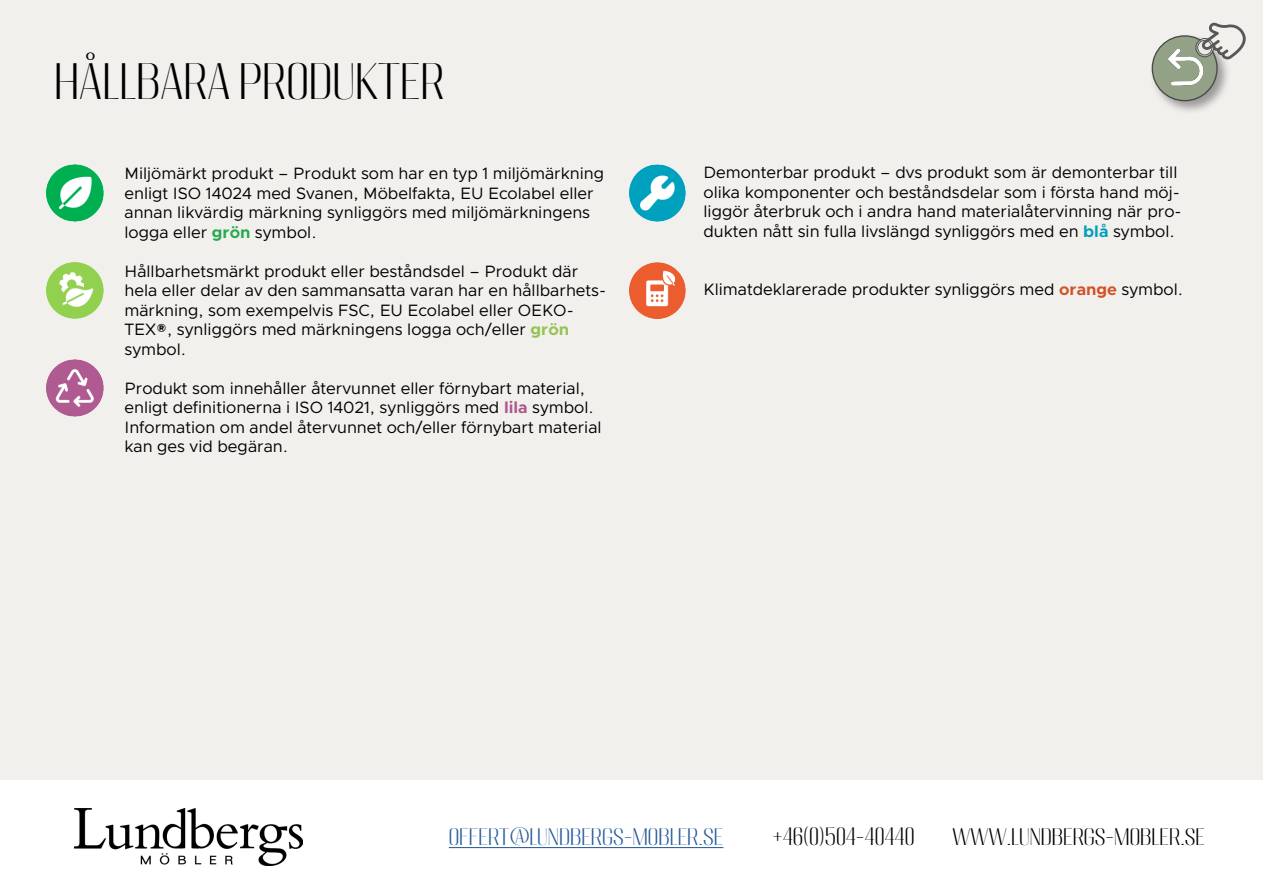
<style>
.page{position:relative;width:1263px;height:893px;background:#fff}
.page>*{position:absolute;margin:0;border:0;box-sizing:border-box;transform-origin:0 0}
.t1{font:300 45px "Migha";color:#000}
.t2{font:300 21px "Migha";color:#000}
.t3{font:300 21px "Migha";color:#275b9b}
.t4{font:16.5px/19.5px "Clarity City";color:#000}
.s1{font-weight:700;color:#27a951}
.s2{font-weight:700;color:#94c351}
.s3{font-weight:700;color:#ad568e}
.s4{font-weight:700;color:#009fbc}
.s5{font-weight:700;color:#d15128}
</style>
<div class="page">
<div style="left:0;top:0;width:1263px;height:780px;background:#f2f0ed"></div>
<img style="left:47px;top:165px;width:57px;height:57px">
<img style="left:47px;top:262px;width:57px;height:57px">
<img style="left:47px;top:359px;width:57px;height:57px">
<img style="left:629px;top:165px;width:57px;height:57px">
<img style="left:629px;top:262px;width:57px;height:57px">
<hr style="left:449px;top:847px;width:274px;height:1px;background:#275b9b">
<img style="left:75px;top:808px;width:228px;height:58px">
<div style="left:1149px;top:33px;width:82px;height:82px;background:#575756;opacity:.8"></div>
<svg style="left:1152px;top:36px;width:65px;height:65px"></svg>
<div style="left:1152px;top:35px;width:66px;height:66px;border:1px solid #000;border-radius:50%"></div>
<img style="left:1162px;top:43px;width:47px;height:47px">
<svg style="left:1194px;top:33px;width:37px;height:36px"></svg>
<h1 class="t1" style="left:54px;top:51px;width:392px">HÅLLBARA PRODUKTER</h1>
<p class="t4" style="left:124px;top:164px;width:481px">Miljömärkt produkt – Produkt som har en typ 1 miljömärkning enligt ISO 14024 med Svanen, Möbelfakta, EU Ecolabel eller annan likvärdig märkning synliggörs med miljömärkningens logga eller <span class="s1">grön</span> symbol.</p>
<p class="t4" style="left:124px;top:261px;width:483px">Hållbarhetsmärkt produkt eller beståndsdel – Produkt där hela eller delar av den sammansatta varan har en hållbarhets&shy;märkning, som exempelvis FSC, EU Ecolabel eller OEKO-TEX®, synliggörs med märkningens logga och/eller <span class="s2">grön </span>symbol.</p>
<p class="t4" style="left:124px;top:378px;width:479px">Produkt som innehåller återvunnet eller förnybart material, enligt definitionerna i ISO 14021, synliggörs med <span class="s3">lila</span> symbol.<br>Information om andel återvunnet och/eller förnybart material kan ges vid begäran.</p>
<p class="t4" style="left:703px;top:163px;width:480px">Demonterbar produkt – dvs produkt som är demonterbar till olika komponenter och beståndsdelar som i första hand möj&shy;liggör återbruk och i andra hand materialåtervinning när pro&shy;dukten nått sin fulla livslängd synliggörs med en <span class="s4">blå</span> symbol.</p>
<p class="t4" style="left:703px;top:280px;width:481px">Klimatdeklarerade produkter synliggörs med <span class="s5">orange</span> symbol.</p>
<p class="t3" style="left:449px;top:822px;width:276px">OFFERT@LUNDBERGS-MOBLER.SE</p>
<p class="t2" style="left:773px;top:822px;width:143px">+46(0)504-40440</p>
<p class="t2" style="left:952px;top:822px;width:254px">WWW.LUNDBERGS-MOBLER.SE</p>
</div>
